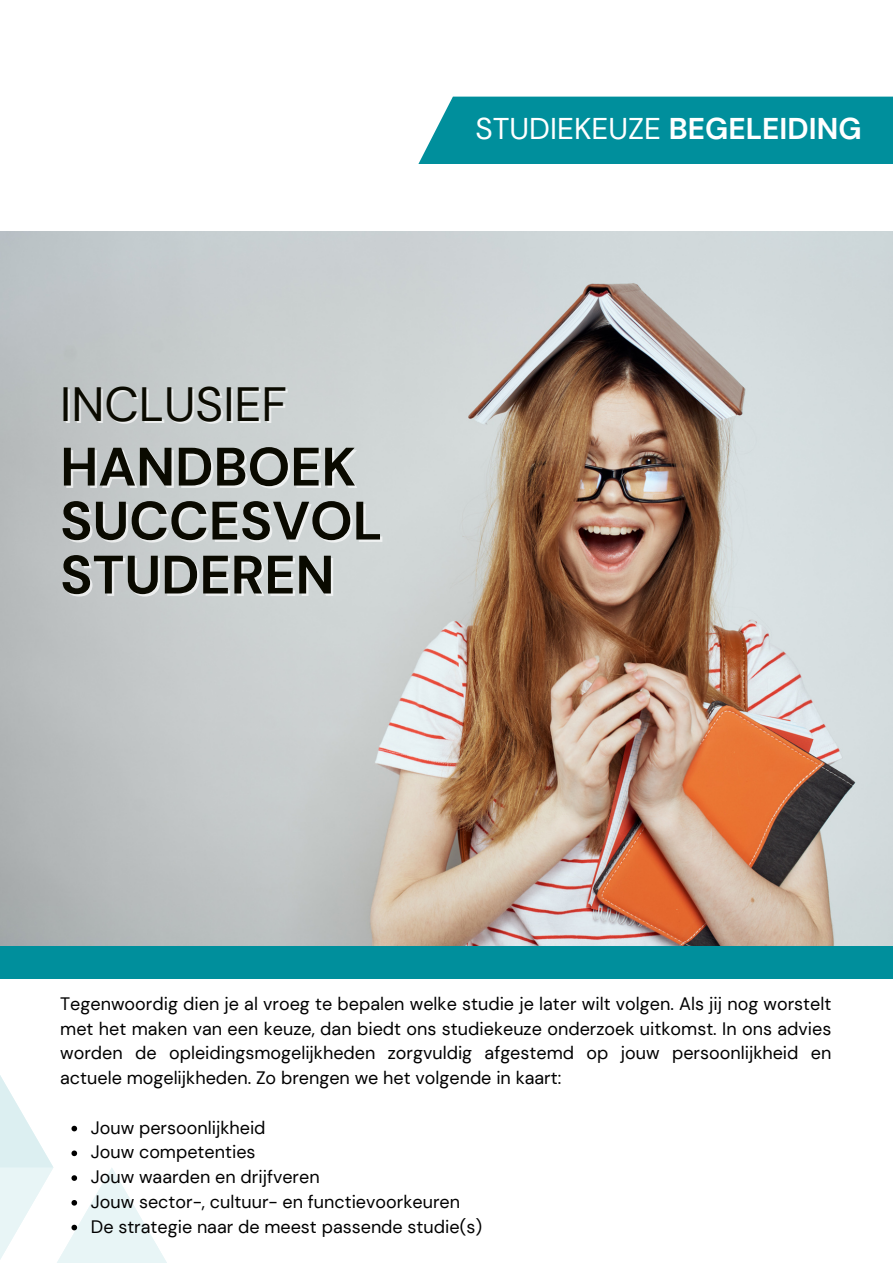
<style>
.page{position:relative;width:893px;height:1264px;background:#fff}
.page>*{position:absolute;margin:0;border:0;box-sizing:border-box;transform-origin:0 0}
.t1{font:700 54px/54px "DM Sans";color:#0a0a00}
.t2{font:48px "DM Sans";color:#0a0a00}
.t3{font:30px "DM Sans";color:#fff}
.t4{font:18px/24.8px "DM Sans";color:#000}
.s1{font-weight:700}
</style>
<div class="page">
<img style="left:0;top:231px;width:892px;height:715px">
<div style="left:418px;top:97px;width:474px;height:67px;background:#008f9c"></div>
<div style="left:0;top:946px;width:892px;height:32px;background:#008f9c"></div>
<svg style="left:0;top:864px;width:228px;height:398px"></svg>
<h3 class="t3" style="left:475px;top:109px;width:387px">STUDIEKEUZE <span class="s1">BEGELEIDING</span></h3>
<h2 class="t2" style="left:60px;top:374px;width:228px">INCLUSIEF</h2>
<h1 class="t1" style="left:60px;top:440px;width:324px">HANDBOEK<br>SUCCESVOL<br>STUDEREN</h1>
<p class="t4" style="left:60px;top:991px;width:772px;text-align:justify">Tegenwoordig dien je al vroeg te bepalen welke studie je later wilt volgen. Als jij nog worstelt met het maken van een keuze, dan biedt ons studiekeuze onderzoek uitkomst. In ons advies worden de opleidingsmogelijkheden zorgvuldig afgestemd op jouw persoonlijkheid en actuele mogelijkheden. Zo brengen we het volgende in kaart:</p>
<p class="t4" style="left:91px;top:1115px;width:393px">Jouw persoonlijkheid<br>Jouw competenties<br>Jouw waarden en drijfveren<br>Jouw sector-, cultuur- en functievoorkeuren<br>De strategie naar de meest passende studie(s)</p>
</div>
